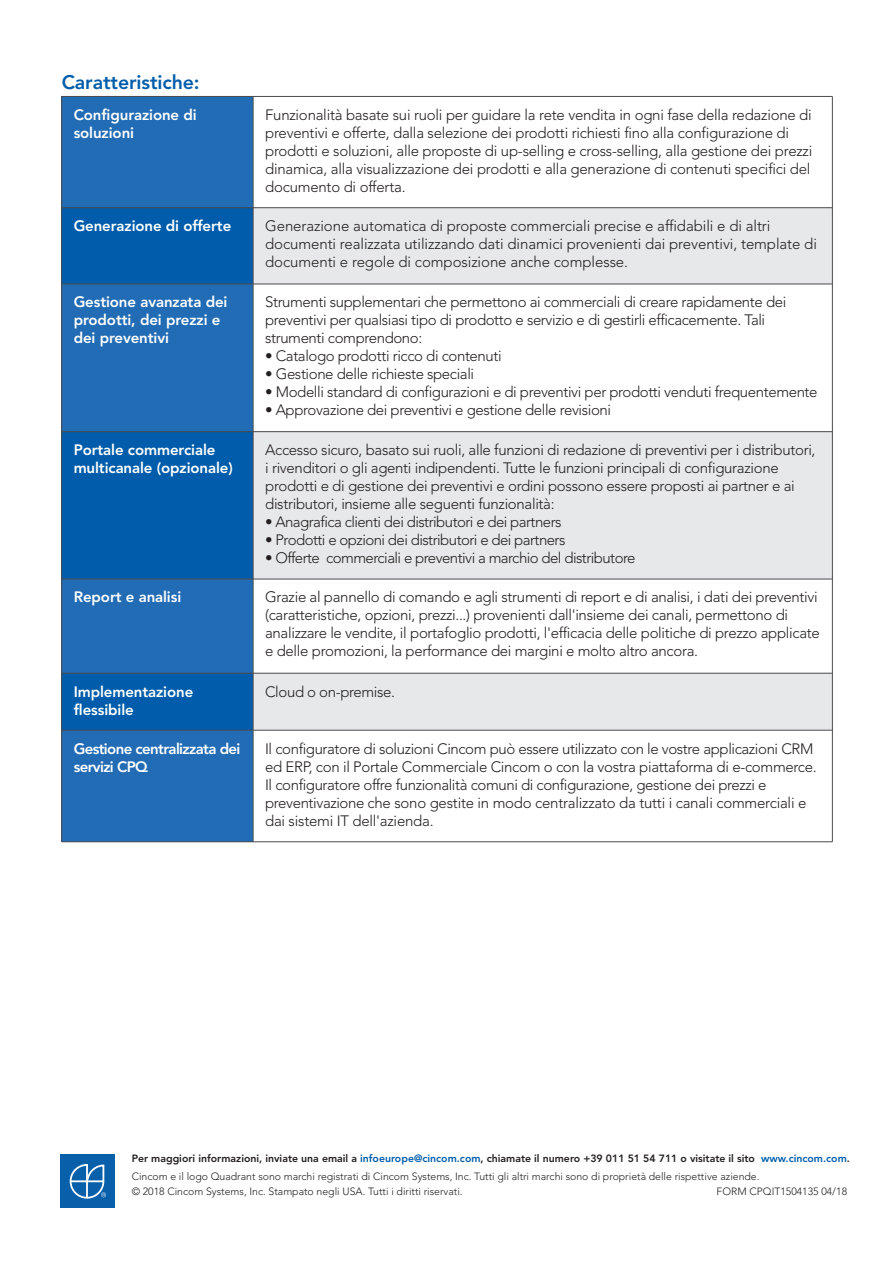
<style>
.page{position:relative;width:893px;height:1263px;background:#fff}
.page>*{position:absolute;margin:0;border:0;box-sizing:border-box;transform-origin:0 0}
.t1{font:800 19.5px "Avenir LT";letter-spacing:-.005em;color:#015dab}
.t2{font:300 15px/18px "Avenir LT";letter-spacing:-.02em;color:#231f20}
.t3{font:800 15px/18px "Avenir LT";letter-spacing:-.005em;color:#fff}
.t4{font:800 15px/18px "Avenir LT";letter-spacing:-.04em;color:#fff}
.t5{font:300 10.5px/18px "Avenir";color:#231f20}
.s1{font-weight:800}
.s2{font-weight:800;color:#015dab}
</style>
<div class="page">
<div style="left:61px;top:1154px;width:53px;height:54px;background:#0960aa"></div>
<svg style="left:69px;top:1164px;width:37px;height:35px"></svg>
<hr style="left:71px;top:1180px;width:32px;height:2px;background:#fff">
<hr style="left:86px;top:1165px;width:2px;height:33px;background:#fff">
<div style="left:62px;top:96px;width:191px;height:112px;background:#226cb5"></div>
<div style="left:62px;top:208px;width:191px;height:76px;background:#015dab"></div>
<div style="left:253px;top:208px;width:579px;height:76px;background:#e7e8e9"></div>
<div style="left:62px;top:284px;width:191px;height:148px;background:#226cb5"></div>
<div style="left:62px;top:432px;width:191px;height:147px;background:#015dab"></div>
<div style="left:253px;top:432px;width:579px;height:147px;background:#e7e8e9"></div>
<div style="left:62px;top:579px;width:191px;height:94px;background:#226cb5"></div>
<div style="left:62px;top:673px;width:191px;height:57px;background:#015dab"></div>
<div style="left:253px;top:673px;width:579px;height:57px;background:#e7e8e9"></div>
<div style="left:62px;top:730px;width:191px;height:112px;background:#226cb5"></div>
<hr style="left:61px;top:96px;width:1px;height:746px;background:#4b4c4d">
<hr style="left:253px;top:96px;width:1px;height:746px;background:#4b4c4d">
<hr style="left:832px;top:96px;width:1px;height:746px;background:#4b4c4d">
<hr style="left:62px;top:96px;width:770px;height:1px;background:#4b4c4d">
<hr style="left:62px;top:207px;width:770px;height:1px;background:#4b4c4d">
<hr style="left:62px;top:284px;width:770px;height:1px;background:#4b4c4d">
<hr style="left:62px;top:431px;width:770px;height:1px;background:#4b4c4d">
<hr style="left:62px;top:579px;width:770px;height:1px;background:#4b4c4d">
<hr style="left:62px;top:673px;width:770px;height:1px;background:#4b4c4d">
<hr style="left:62px;top:730px;width:770px;height:1px;background:#4b4c4d">
<hr style="left:62px;top:841px;width:770px;height:1px;background:#4b4c4d">
<h1 class="t1" style="left:62px;top:74px;width:140px">Caratteristiche:</h1>
<p class="t3" style="left:74px;top:107px;width:125px">Configurazione di soluzioni</p>
<p class="t2" style="left:265px;top:107px;width:549px">Funzionalità basate sui ruoli per guidare la rete vendita in ogni fase della redazione di preventivi e offerte, dalla selezione dei prodotti richiesti fino alla configurazione di prodotti e soluzioni, alle proposte di up-selling e cross-selling, alla gestione dei prezzi dinamica, alla visualizzazione dei prodotti e alla generazione di contenuti specifici del documento di offerta.</p>
<p class="t3" style="left:74px;top:218px;width:159px">Generazione di offerte</p>
<p class="t2" style="left:265px;top:218px;width:553px">Generazione automatica di proposte commerciali precise e affidabili e di altri documenti realizzata utilizzando dati dinamici provenienti dai preventivi, template di documenti e regole di composizione anche complesse.</p>
<p class="t3" style="left:74px;top:294px;width:155px">Gestione avanzata dei prodotti, dei prezzi e dei preventivi</p>
<p class="t2" style="left:265px;top:294px;width:523px">Strumenti supplementari che permettono ai commerciali di creare rapidamente dei preventivi per qualsiasi tipo di prodotto e servizio e di gestirli efficacemente. Tali strumenti comprendono:</p>
<p class="t2" style="left:265px;top:348px;width:238px">• Catalogo prodotti ricco di contenuti</p>
<p class="t2" style="left:265px;top:366px;width:210px">• Gestione delle richieste speciali</p>
<p class="t2" style="left:265px;top:384px;width:554px">• Modelli standard di configurazioni e di preventivi per prodotti venduti frequentemente</p>
<p class="t2" style="left:265px;top:402px;width:347px">• Approvazione dei preventivi e gestione delle revisioni</p>
<p class="t3" style="left:74px;top:442px;width:161px">Portale commerciale multicanale (opzionale)</p>
<p class="t2" style="left:265px;top:442px;width:552px">Accesso sicuro, basato sui ruoli, alle funzioni di redazione di preventivi per i distributori, i rivenditori o gli agenti indipendenti. Tutte le funzioni principali di configurazione prodotti e di gestione dei preventivi e ordini possono essere proposti ai partner e ai distributori, insieme alle seguenti funzionalità:</p>
<p class="t2" style="left:265px;top:514px;width:298px">• Anagrafica clienti dei distributori e dei partners</p>
<p class="t2" style="left:265px;top:532px;width:302px">• Prodotti e opzioni dei distributori e dei partners</p>
<p class="t2" style="left:265px;top:550px;width:372px">• Offerte commerciali e preventivi a marchio del distributore</p>
<p class="t3" style="left:74px;top:589px;width:109px">Report e analisi</p>
<p class="t2" style="left:265px;top:589px;width:556px">Grazie al pannello di comando e agli strumenti di report e di analisi, i dati dei preventivi (caratteristiche, opzioni, prezzi...) provenienti dall'insieme dei canali, permettono di analizzare le vendite, il portafoglio prodotti, l'efficacia delle politiche di prezzo applicate e delle promozioni, la performance dei margini e molto altro ancora.</p>
<p class="t3" style="left:74px;top:683px;width:121px">Implementazione flessibile</p>
<p class="t2" style="left:265px;top:683px;width:131px">Cloud o on-premise.</p>
<p class="t4" style="left:74px;top:740px;width:168px">Gestione centralizzata dei servizi CPQ</p>
<p class="t2" style="left:265px;top:740px;width:553px">Il configuratore di soluzioni Cincom può essere utilizzato con le vostre applicazioni CRM ed ERP, con il Portale Commerciale Cincom o con la vostra piattaforma di e-commerce.<br>Il configuratore offre funzionalità comuni di configurazione, gestione dei prezzi e preventivazione che sono gestite in modo centralizzato da tutti i canali commerciali e dai sistemi IT dell'azienda.</p>
<p class="t5" style="left:132px;top:1149px;width:720px"><span class="s1">Per maggiori informazioni, inviate una email a</span> <span class="s2">infoeurope@cincom.com</span><span class="s1">, chiamate il numero +39 011 51 54 711 o visitate il sito</span> <span class="s2">www.cincom.com</span><span class="s1">.<br></span>Cincom e il logo Quadrant sono marchi registrati di Cincom Systems, Inc. Tutti gli altri marchi sono di proprietà delle rispettive aziende.</p>
<p class="t5" style="left:132px;top:1182px;width:333px">© 2018 Cincom Systems, Inc. Stampato negli USA. Tutti i diritti riservati.</p>
<p class="t5" style="left:717px;top:1182px;width:132px">FORM CPQIT1504135 04/18</p>
</div>
